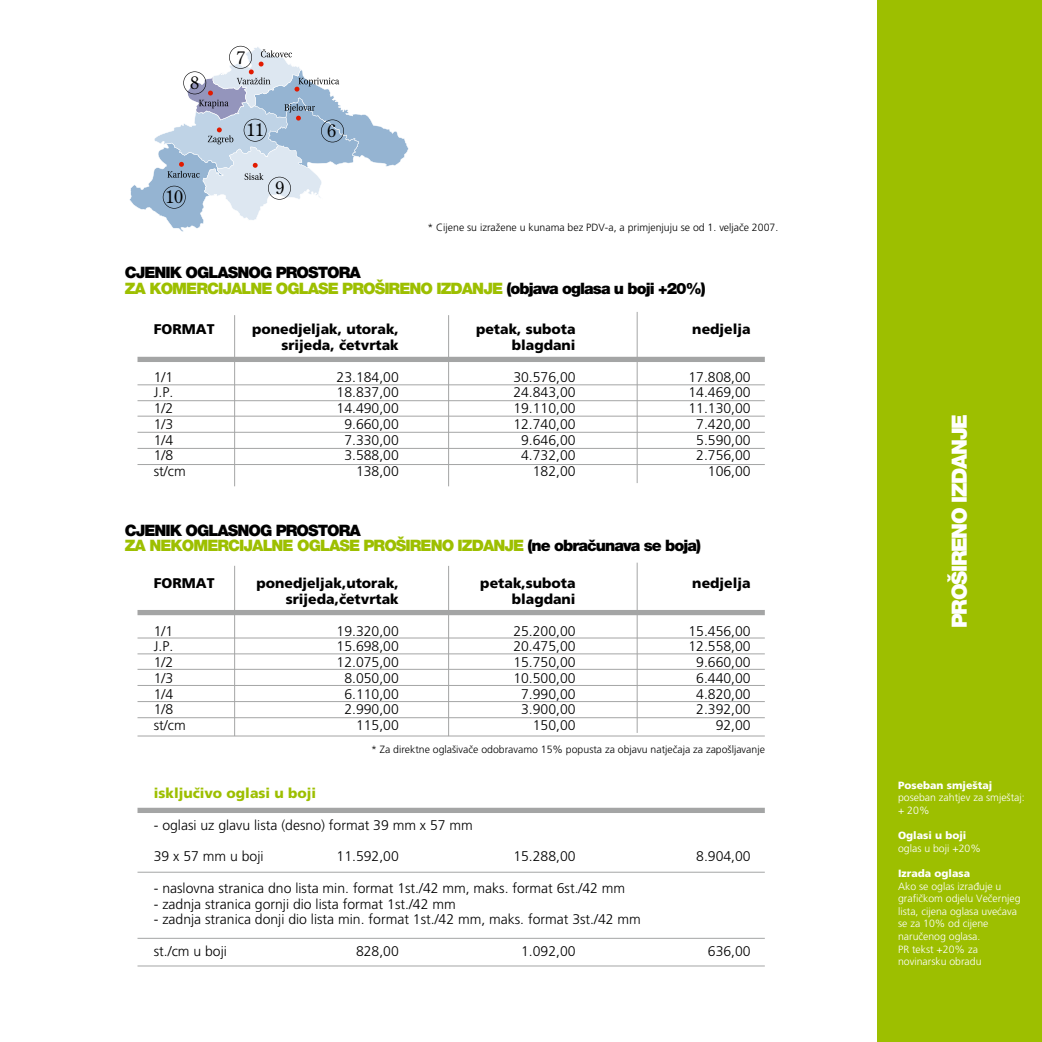
<style>
.page{position:relative;width:1042px;height:1042px;background:#fff}
.page>*{position:absolute;margin:0;border:0;box-sizing:border-box;transform-origin:0 0}
.t1{font:900 21px "VL Helvetica Neue";letter-spacing:-.06em;color:#fff}
.t2{font:17.5px "Century Old Style Std";color:#000}
.t3{font:900 15.75px/15.8px "VL Helvetica Neue";letter-spacing:-.06em;color:#000}
.t4{font:300 14px "VL Frutiger";color:#000}
.t5{font:900 14px "VL Frutiger";color:#000}
.t6{font:900 14px "VL Frutiger";color:#9dbf00}
.t7{font:300 10.5px/12.6px "VL Frutiger";color:#fff}
.t8{font:300 10.5px "VL Frutiger";color:#000}
.t9{font:900 10.5px "VL Frutiger";color:#fff}
.s1{color:#9dbf00}
</style>
<div class="page">
<div style="left:877px;top:0;width:165px;height:1042px;background:#9dbf00"></div>
<hr style="left:137px;top:384px;width:628px;height:1px;background:#a4a5a5">
<hr style="left:137px;top:400px;width:628px;height:1px;background:#a4a5a5">
<hr style="left:137px;top:416px;width:628px;height:1px;background:#a4a5a5">
<hr style="left:137px;top:432px;width:628px;height:1px;background:#a4a5a5">
<hr style="left:137px;top:448px;width:628px;height:1px;background:#a4a5a5">
<hr style="left:137px;top:464px;width:628px;height:1px;background:#a4a5a5">
<div style="left:137px;top:357px;width:628px;height:5px;background:#a4a5a5"></div>
<hr style="left:234px;top:315px;width:1px;height:171px;background:#a4a5a5">
<hr style="left:448px;top:315px;width:1px;height:171px;background:#a4a5a5">
<hr style="left:637px;top:312px;width:1px;height:171px;background:#a4a5a5">
<hr style="left:137px;top:637px;width:628px;height:1px;background:#a4a5a5">
<hr style="left:137px;top:653px;width:628px;height:1px;background:#a4a5a5">
<hr style="left:137px;top:669px;width:628px;height:1px;background:#a4a5a5">
<hr style="left:137px;top:685px;width:628px;height:1px;background:#a4a5a5">
<hr style="left:137px;top:701px;width:628px;height:1px;background:#a4a5a5">
<hr style="left:137px;top:717px;width:628px;height:1px;background:#a4a5a5">
<div style="left:137px;top:610px;width:628px;height:5px;background:#a4a5a5"></div>
<hr style="left:137px;top:735px;width:628px;height:1px;background:#a4a5a5">
<div style="left:137px;top:808px;width:628px;height:5px;background:#a4a5a5"></div>
<hr style="left:137px;top:872px;width:628px;height:1px;background:#a4a5a5">
<hr style="left:137px;top:965px;width:628px;height:1px;background:#a4a5a5">
<hr style="left:137px;top:938px;width:628px;height:1px;background:#a4a5a5">
<hr style="left:234px;top:566px;width:1px;height:170px;background:#a4a5a5">
<hr style="left:448px;top:566px;width:1px;height:170px;background:#a4a5a5">
<hr style="left:637px;top:563px;width:1px;height:170px;background:#a4a5a5">
<svg style="left:129px;top:46px;width:279px;height:186px"></svg>
<p class="t2" style="left:190px;top:71px;width:10px">8</p>
<p class="t2" style="left:165px;top:186px;width:19px">10</p>
<p class="t2" style="left:236px;top:46px;width:10px">7</p>
<p class="t2" style="left:246px;top:119px;width:19px">11</p>
<p class="t2" style="left:275px;top:177px;width:10px">9</p>
<p class="t2" style="left:327px;top:120px;width:10px">6</p>
<p class="t8" style="left:427px;top:221px;width:352px">* Cijene su izražene u kunama bez PDV-a, a primjenjuju se od 1. veljače 2007.</p>
<p class="t3" style="left:125px;top:265px;width:582px">CJENIK OGLASNOG PROSTORA<br><span class="s1">ZA KOMERCIJALNE OGLASE PROŠIRENO IZDANJE</span> (objava oglasa u boji +20%)</p>
<p class="t5" style="left:154px;top:321px;width:62px">FORMAT</p>
<p class="t5" style="left:252px;top:321px;width:148px">ponedjeljak, utorak,</p>
<p class="t5" style="left:476px;top:321px;width:101px">petak, subota</p>
<p class="t5" style="left:692px;top:321px;width:60px">nedjelja</p>
<p class="t5" style="left:281px;top:337px;width:119px">srijeda, četvrtak</p>
<p class="t5" style="left:512px;top:337px;width:65px">blagdani</p>
<p class="t4" style="left:154px;top:368px;width:21px">1/1</p>
<p class="t4" style="left:337px;top:368px;width:64px">23.184,00</p>
<p class="t4" style="left:513px;top:368px;width:64px">30.576,00</p>
<p class="t4" style="left:688px;top:368px;width:64px">17.808,00</p>
<p class="t4" style="left:154px;top:384px;width:21px">J.P.</p>
<p class="t4" style="left:337px;top:384px;width:64px">18.837,00</p>
<p class="t4" style="left:513px;top:384px;width:64px">24.843,00</p>
<p class="t4" style="left:688px;top:384px;width:64px">14.469,00</p>
<p class="t4" style="left:154px;top:400px;width:21px">1/2</p>
<p class="t4" style="left:337px;top:400px;width:64px">14.490,00</p>
<p class="t4" style="left:513px;top:400px;width:64px">19.110,00</p>
<p class="t4" style="left:688px;top:400px;width:64px">11.130,00</p>
<p class="t4" style="left:154px;top:416px;width:21px">1/3</p>
<p class="t4" style="left:344px;top:416px;width:56px">9.660,00</p>
<p class="t4" style="left:513px;top:416px;width:64px">12.740,00</p>
<p class="t4" style="left:696px;top:416px;width:56px">7.420,00</p>
<p class="t4" style="left:154px;top:431px;width:21px">1/4</p>
<p class="t4" style="left:344px;top:431px;width:56px">7.330,00</p>
<p class="t4" style="left:521px;top:431px;width:56px">9.646,00</p>
<p class="t4" style="left:696px;top:431px;width:56px">5.590,00</p>
<p class="t4" style="left:154px;top:447px;width:21px">1/8</p>
<p class="t4" style="left:344px;top:447px;width:56px">3.588,00</p>
<p class="t4" style="left:521px;top:447px;width:56px">4.732,00</p>
<p class="t4" style="left:696px;top:447px;width:56px">2.756,00</p>
<p class="t4" style="left:154px;top:463px;width:33px">st/cm</p>
<p class="t4" style="left:356px;top:463px;width:44px">138,00</p>
<p class="t4" style="left:533px;top:463px;width:44px">182,00</p>
<p class="t4" style="left:708px;top:463px;width:44px">106,00</p>
<p class="t3" style="left:125px;top:522px;width:578px">CJENIK OGLASNOG PROSTORA<br><span class="s1">ZA NEKOMERCIJALNE OGLASE PROŠIRENO IZDANJE</span> (ne obračunava se boja)</p>
<p class="t5" style="left:154px;top:575px;width:62px">FORMAT</p>
<p class="t5" style="left:256px;top:575px;width:144px">ponedjeljak,utorak,</p>
<p class="t5" style="left:480px;top:575px;width:97px">petak,subota</p>
<p class="t5" style="left:692px;top:575px;width:60px">nedjelja</p>
<p class="t5" style="left:286px;top:591px;width:115px">srijeda,četvrtak</p>
<p class="t5" style="left:512px;top:591px;width:65px">blagdani</p>
<p class="t4" style="left:154px;top:622px;width:21px">1/1</p>
<p class="t4" style="left:337px;top:622px;width:64px">19.320,00</p>
<p class="t4" style="left:513px;top:622px;width:64px">25.200,00</p>
<p class="t4" style="left:688px;top:622px;width:64px">15.456,00</p>
<p class="t4" style="left:154px;top:638px;width:21px">J.P.</p>
<p class="t4" style="left:337px;top:638px;width:64px">15.698,00</p>
<p class="t4" style="left:513px;top:638px;width:64px">20.475,00</p>
<p class="t4" style="left:688px;top:638px;width:64px">12.558,00</p>
<p class="t4" style="left:154px;top:654px;width:21px">1/2</p>
<p class="t4" style="left:337px;top:654px;width:64px">12.075,00</p>
<p class="t4" style="left:513px;top:654px;width:64px">15.750,00</p>
<p class="t4" style="left:696px;top:654px;width:56px">9.660,00</p>
<p class="t4" style="left:154px;top:670px;width:21px">1/3</p>
<p class="t4" style="left:344px;top:670px;width:56px">8.050,00</p>
<p class="t4" style="left:513px;top:670px;width:64px">10.500,00</p>
<p class="t4" style="left:696px;top:670px;width:56px">6.440,00</p>
<p class="t4" style="left:154px;top:685px;width:21px">1/4</p>
<p class="t4" style="left:344px;top:685px;width:56px">6.110,00</p>
<p class="t4" style="left:521px;top:685px;width:56px">7.990,00</p>
<p class="t4" style="left:696px;top:685px;width:56px">4.820,00</p>
<p class="t4" style="left:154px;top:701px;width:21px">1/8</p>
<p class="t4" style="left:344px;top:701px;width:56px">2.990,00</p>
<p class="t4" style="left:521px;top:701px;width:56px">3.900,00</p>
<p class="t4" style="left:696px;top:701px;width:56px">2.392,00</p>
<p class="t4" style="left:154px;top:717px;width:33px">st/cm</p>
<p class="t4" style="left:356px;top:717px;width:44px">115,00</p>
<p class="t4" style="left:533px;top:717px;width:44px">150,00</p>
<p class="t4" style="left:716px;top:717px;width:37px">92,00</p>
<p class="t8" style="left:371px;top:743px;width:395px">* Za direktne oglašivače odobravamo 15% popusta za objavu natječaja za zapošljavanje</p>
<p class="t6" style="left:154px;top:785px;width:164px">isključivo oglasi u boji</p>
<p class="t4" style="left:154px;top:817px;width:320px">- oglasi uz glavu lista (desno) format 39 mm x 57 mm</p>
<p class="t4" style="left:154px;top:848px;width:111px">39 x 57 mm u boji</p>
<p class="t4" style="left:337px;top:848px;width:64px">11.592,00</p>
<p class="t4" style="left:513px;top:848px;width:64px">15.288,00</p>
<p class="t4" style="left:696px;top:848px;width:56px">8.904,00</p>
<p class="t4" style="left:154px;top:880px;width:473px">- naslovna stranica dno lista min. format 1st./42 mm, maks. format 6st./42 mm</p>
<p class="t4" style="left:154px;top:895px;width:303px">- zadnja stranica gornji dio lista format 1st./42 mm</p>
<p class="t4" style="left:154px;top:911px;width:488px">- zadnja stranica donji dio lista min. format 1st./42 mm, maks. format 3st./42 mm</p>
<p class="t4" style="left:154px;top:943px;width:75px">st./cm u boji</p>
<p class="t4" style="left:356px;top:943px;width:44px">828,00</p>
<p class="t4" style="left:521px;top:943px;width:56px">1.092,00</p>
<p class="t4" style="left:708px;top:943px;width:44px">636,00</p>
<h1 class="t1" style="left:946px;top:628px;width:216px;rotate:-90deg">PROŠIRENO IZDANJE</h1>
<p class="t9" style="left:898px;top:779px;width:96px">Poseban smještaj</p>
<p class="t7" style="left:898px;top:791px;width:128px">poseban zahtjev za smještaj: + 20%</p>
<p class="t9" style="left:898px;top:829px;width:70px">Oglasi u boji</p>
<p class="t7" style="left:898px;top:842px;width:84px">oglas u boji +20%</p>
<p class="t9" style="left:898px;top:867px;width:74px">Izrada oglasa</p>
<p class="t7" style="left:898px;top:879px;width:124px">Ako se oglas izrađuje u grafičkom odjelu Večernjeg lista, cijena oglasa uvećava se za 10% od cijene naručenog oglasa.<br>PR tekst +20% za novinarsku obradu</p>
</div>
